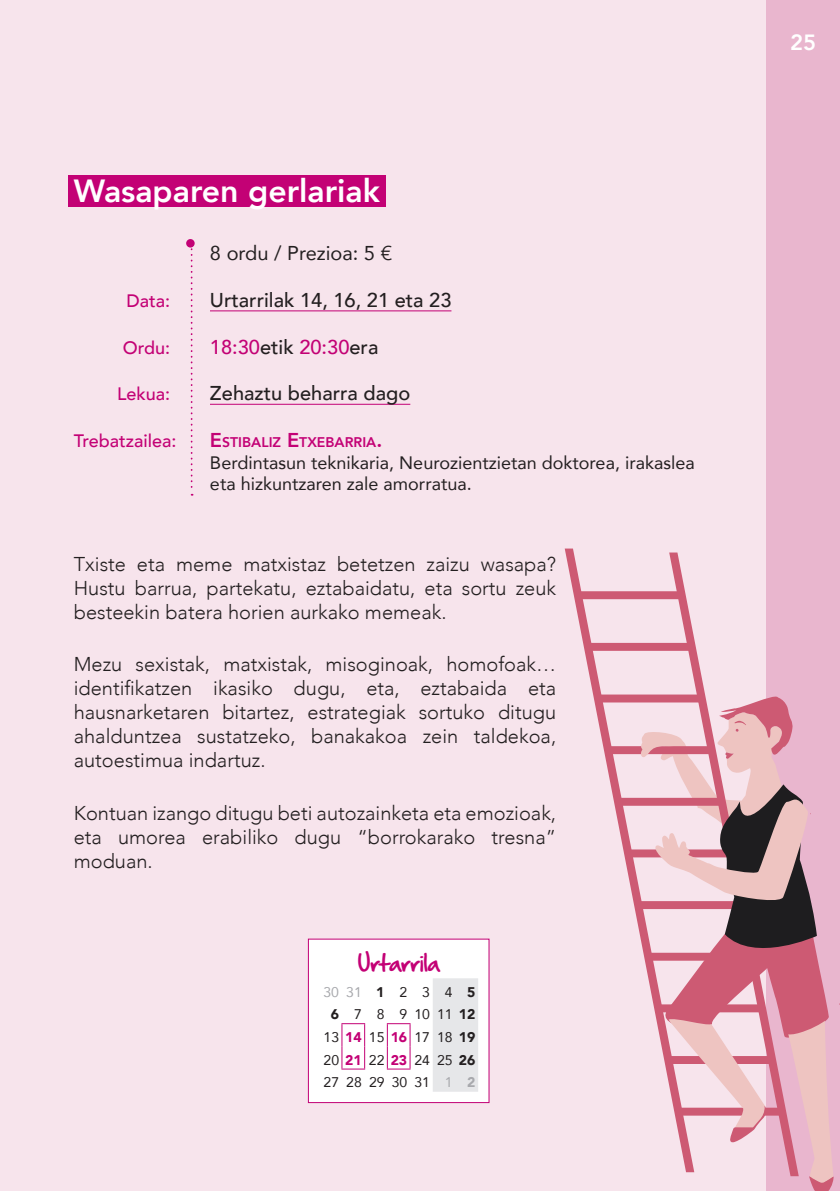
<style>
.page{position:relative;width:840px;height:1191px;background:#fff}
.page>*{position:absolute;margin:0;border:0;box-sizing:border-box;transform-origin:0 0}
.t1{font:800 32px "Avenir";color:#fff}
.t2{font:800 22px "Avenir";color:#fff}
.t3{font:300 20px/24px "Avenir";color:#231f20;text-align:justify}
.t4{font:500 20px "Avenir";color:#231f20}
.t5{font:500 20px "Avenir";color:#c30175}
.t6{font:20px "Avenir";color:#231f20}
.t7{font:20px "Hand Of Sean";color:#c30175}
.t8{font:18px/21.6px "Avenir";color:#231f20}
.t9{font:500 18px "Avenir";color:#c30175}
.t10{font:14px/22.6px "Avenir";color:#231f20;text-align:center}
.t11{font:800 14px "Avenir";color:#c30175}
.s1{color:#231f20}
.s2{font-size:20px}
.s3{color:#a8a9ad}
.s4{font-weight:900}
.s5{font-weight:900;color:#c30175}
.s6{font-weight:900;color:#a8a9ad}
</style>
<div class="page">
<div style="left:0;top:0;width:839px;height:1191px;background:#f7e4ec"></div>
<div style="left:765px;top:0;width:74px;height:1191px;background:#e9b6ce"></div>
<div style="left:308px;top:938px;width:181px;height:165px;background:#fff;border:1px solid #c30175"></div>
<svg style="left:341px;top:978px;width:137px;height:113px"></svg>
<svg style="left:694px;top:552px;width:72px;height:141px"></svg>
<svg style="left:564px;top:548px;width:130px;height:151px"></svg>
<svg style="left:574px;top:591px;width:107px;height:8px"></svg>
<svg style="left:584px;top:643px;width:107px;height:8px"></svg>
<svg style="left:594px;top:693px;width:240px;height:498px"></svg>
<div style="left:68px;top:176px;width:317px;height:31px;background:#c30175"></div>
<hr style="left:210px;top:310px;width:241px;height:1px;background:#c30175">
<hr style="left:210px;top:404px;width:200px;height:1px;background:#c30175">
<svg style="left:191px;top:247px;width:1px;height:248px"></svg>
<div style="left:186px;top:239px;width:8px;height:8px;background:#c30175;border-radius:50%"></div>
<h1 class="t1" style="left:74px;top:166px;width:307px">Wasaparen gerlariak</h1>
<p class="t6" style="left:210px;top:237px;width:184px">8 ordu / Prezioa: 5 €</p>
<p class="t9" style="left:126px;top:285px;width:45px">Data:</p>
<p class="t4" style="left:210px;top:283px;width:243px">Urtarrilak 14, 16, 21 eta 23</p>
<p class="t9" style="left:123px;top:332px;width:49px">Ordu:</p>
<p class="t5" style="left:210px;top:329px;width:170px">18:30<span class="s1">etik</span> 20:30<span class="s1">era</span></p>
<p class="t9" style="left:117px;top:378px;width:55px">Lekua:</p>
<p class="t4" style="left:210px;top:376px;width:202px">Zehaztu beharra dago</p>
<p class="t9" style="left:74px;top:425px;width:104px">Trebatzailea:</p>
<p class="t11" style="left:210px;top:431px;width:174px"><span class="s2">E</span>STIBALIZ <span class="s2">E</span>TXEBARRIA<span class="s2">.</span></p>
<p class="t8" style="left:210px;top:451px;width:486px">Berdintasun teknikaria, Neurozientzietan doktorea, irakaslea eta hizkuntzaren zale amorratua.</p>
<p class="t3" style="left:74px;top:552px;width:483px">Txiste eta meme matxistaz betetzen zaizu wasapa?<br>Hustu barrua, partekatu, eztabaidatu, eta sortu zeuk besteekin batera horien aurkako memeak.</p>
<p class="t3" style="left:74px;top:652px;width:483px">Mezu sexistak, matxistak, misoginoak, homofoak… identifikatzen ikasiko dugu, eta, eztabaida eta hausnarketaren bitartez, estrategiak sortuko ditugu ahalduntzea sustatzeko, banakakoa zein taldekoa, autoestimua indartuz.</p>
<p class="t3" style="left:74px;top:801px;width:483px">Kontuan izango ditugu beti autozainketa eta emozioak, eta umorea erabiliko dugu “borrokarako tresna” moduan.</p>
<p class="t7" style="left:357px;top:945px;width:83px">Urtarrila</p>
<p class="t10" style="left:323px;top:980px;width:153px"><span class="s3">3031</span><span class="s4">1</span>234<span class="s4">5<br>6</span> 7 8 91011<span class="s4">12<br></span>13 <span class="s5">14</span> 15 <span class="s5">16</span> 17 18 <span class="s4">19<br></span>20 <span class="s5">21</span> 22 <span class="s5">23</span> 24 25 <span class="s4">26<br></span>2728293031 <span class="s3">1</span> <span class="s6">2</span></p>
<p class="t2" style="left:789px;top:26px;width:28px">25</p>
</div>
